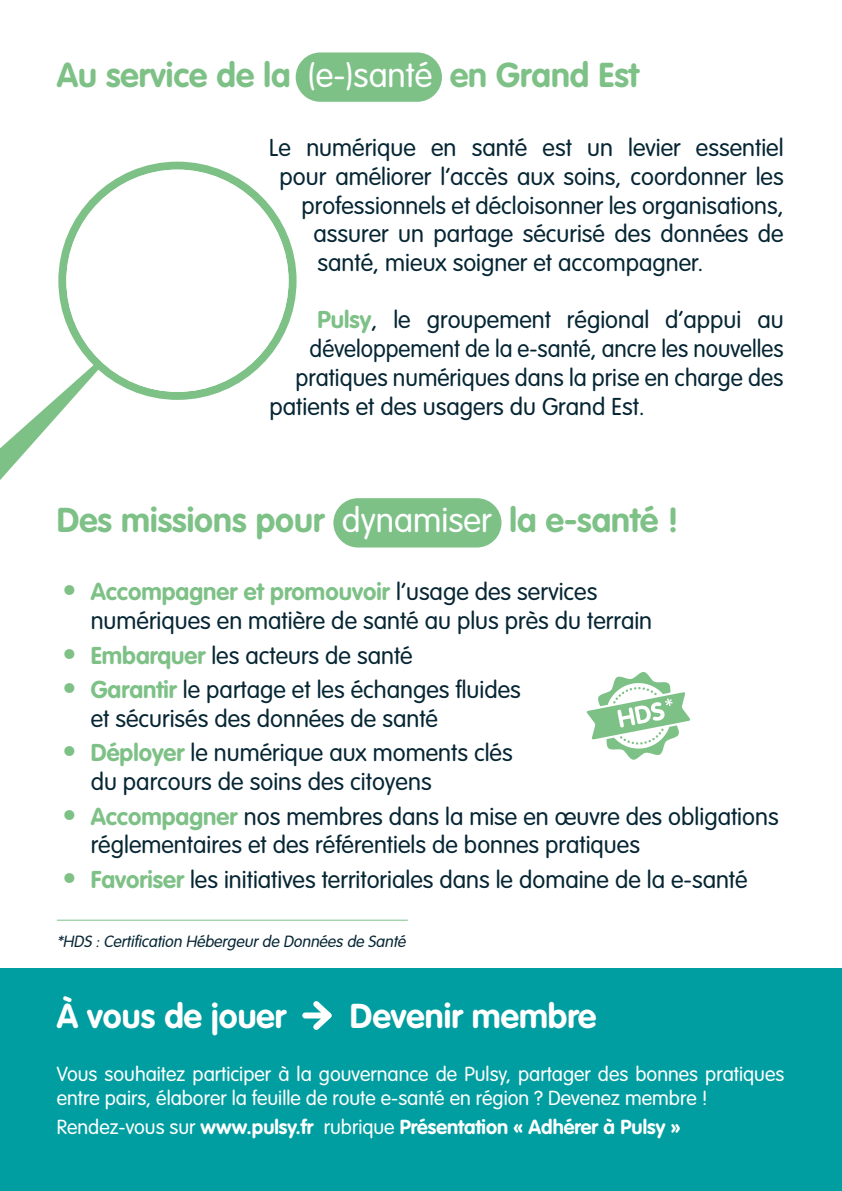
<style>
.page{position:relative;width:842px;height:1191px;background:#fff}
.page>*{position:absolute;margin:0;border:0;box-sizing:border-box;transform-origin:0 0}
.Titre{font:700 34px "VAG Rounded Std";color:#7ec187}
.Titre-2{font:700 34px "VAG Rounded Std";color:#fff}
.Texte{font:300 24px/28.8px "VAG Rounded Std";color:#062634}
.Texte-2{font:300 24px "VAG Rounded Std";color:#062634;scale:.96 1}
.Texte_blanc{font:300 20px/24px "VAG Rounded Std";color:#fff}
.Texte_blanc-2{font:700 20px "VAG Rounded Std";color:#fff}
.Texte-3{font:italic 300 16px "VAG Rounded Std";color:#062634}
.s1{font-weight:300;color:#fff}
.s2{font-weight:700;color:#7ec187}
.s3{font-weight:700;font-size:28px;color:#7ec187}
.s4{font-weight:300}
</style>
<div class="page">
<div style="left:296px;top:52px;width:146px;height:50px;background:#7ec187;border-radius:25px"></div>
<div style="left:333px;top:498px;width:168px;height:49px;background:#7ec187;border-radius:25px"></div>
<div style="left:0;top:968px;width:842px;height:223px;background:#009ea0"></div>
<svg style="left:0;top:363px;width:100px;height:117px"></svg>
<div style="left:305px;top:1012px;width:24px;height:6px;background:#fff"></div>
<svg style="left:308px;top:1001px;width:24px;height:29px"></svg>
<svg style="left:587px;top:672px;width:103px;height:87px"></svg>
<hr style="left:57px;top:919px;width:350px;height:1px;background:#7ec187">
<div style="left:58px;top:162px;width:239px;height:238px;border:8px solid #7ec187;border-radius:50%"></div>
<div style="left:66px;top:170px;width:223px;height:222px;background:#fff;border-radius:50%"></div>
<p class="Titre" style="left:57px;top:55px;width:584px">Au service de la <span class="s1">(e-)santé</span> en Grand Est</p>
<p class="Texte" style="left:269px;top:134px;width:516px">Le numérique en santé est un levier essentiel</p>
<p class="Texte" style="left:280px;top:163px;width:506px">pour améliorer l’accès aux soins, coordonner les</p>
<p class="Texte" style="left:302px;top:192px;width:484px">professionnels et décloisonner les organisations,</p>
<p class="Texte" style="left:314px;top:220px;width:471px">assurer un partage sécurisé des données de</p>
<p class="Texte" style="left:318px;top:249px;width:387px">santé, mieux soigner et accompagner.</p>
<p class="Texte" style="left:318px;top:306px;width:467px"><span class="s2">Pulsy</span>, le groupement régional d’appui au</p>
<p class="Texte-2" style="left:310px;top:335px;width:495px">développement de la e-santé, ancre les nouvelles</p>
<p class="Texte" style="left:296px;top:364px;width:489px">pratiques numériques dans la prise en charge des</p>
<p class="Texte" style="left:270px;top:393px;width:377px">patients et des usagers du Grand Est.</p>
<p class="Titre" style="left:57px;top:500px;width:624px">Des missions pour <span class="s1">dynamiser</span> la e-santé !</p>
<p class="Texte" style="left:91px;top:578px;width:563px;text-indent:-28px"><span class="s3">•</span> <span class="s2">Accompagner et promouvoir</span> l’usage des services numériques en matière de santé au plus près du terrain</p>
<p class="Texte" style="left:62px;top:641px;width:352px"><span class="s3">•</span> <span class="s2">Embarquer</span> les acteurs de santé</p>
<p class="Texte" style="left:91px;top:676px;width:432px;text-indent:-28px"><span class="s3">•</span> <span class="s2">Garantir</span> le partage et les échanges fluides et sécurisés des données de santé</p>
<p class="Texte" style="left:91px;top:739px;width:423px;text-indent:-28px"><span class="s3">•</span> <span class="s2">Déployer</span> le numérique aux moments clés du parcours de soins des citoyens</p>
<p class="Texte" style="left:91px;top:802px;width:689px;text-indent:-28px"><span class="s3">•</span> <span class="s2">Accompagner</span> nos membres dans la mise en œuvre des obligations réglementaires et des référentiels de bonnes pratiques</p>
<p class="Texte" style="left:62px;top:866px;width:687px"><span class="s3">•</span> <span class="s2">Favoriser</span> les initiatives territoriales dans le domaine de la e-santé</p>
<p class="Texte-3" style="left:57px;top:932px;width:354px">*HDS :Certification Hébergeurde Données de Santé</p>
<p class="Titre-2" style="left:57px;top:996px;width:231px">À vous de jouer</p>
<p class="Titre-2" style="left:350px;top:996px;width:248px">Devenir membre</p>
<p class="Texte_blanc" style="left:57px;top:1062px;width:729px">Vous souhaitez participer à la gouvernance de Pulsy, partager des bonnes pratiques entre pairs, élaborer la feuille de route e-santé en région ? Devenez membre !</p>
<p class="Texte_blanc-2" style="left:57px;top:1115px;width:625px"><span class="s4">Rendez-vous sur</span> www.pulsy.fr <span class="s4">rubrique</span> Présentation « Adhérer à Pulsy »</p>
</div>
